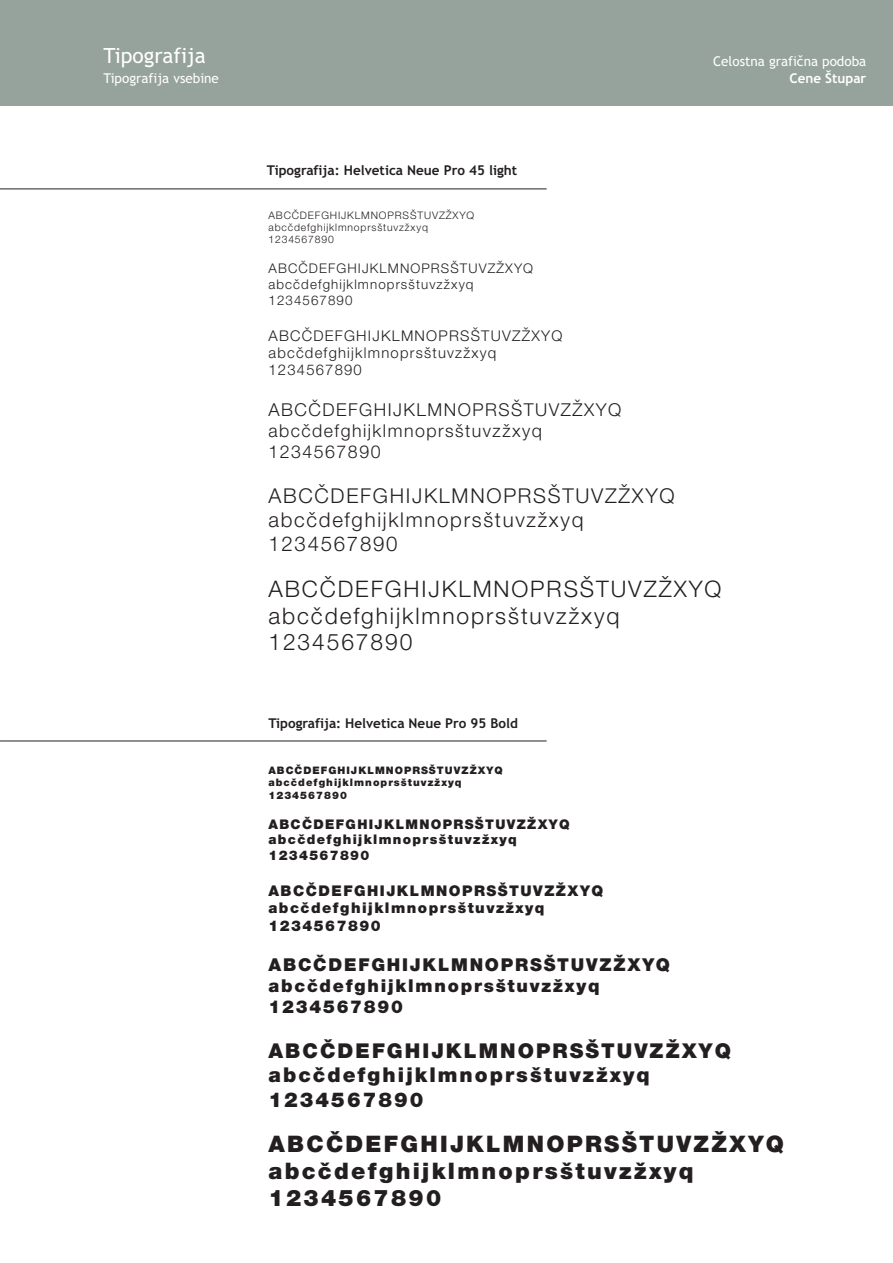
<style>
.page{position:relative;width:893px;height:1263px;background:#fff}
.page>*{position:absolute;margin:0;border:0;box-sizing:border-box;transform-origin:0 0}
.t1{font:300 22.8px/26.8px "Helvetica Neue LT Pro";letter-spacing:.085em;color:#231f20}
.t2{font:700 22.8px/27px "Helvetica Neue LT Pro";letter-spacing:.1em;color:#231f20}
.t3{font:21px "Trebuchet MS";color:#fff}
.t4{font:300 20.4px/24.2px "Helvetica Neue LT Pro";letter-spacing:.085em;color:#231f20}
.t5{font:700 20.4px/24.3px "Helvetica Neue LT Pro";letter-spacing:.1em;color:#231f20}
.t6{font:300 17.7px/21px "Helvetica Neue LT Pro";letter-spacing:.085em;color:#231f20}
.t7{font:700 17.7px/21px "Helvetica Neue LT Pro";letter-spacing:.1em;color:#231f20}
.t8{font:300 14.85px/17.5px "Helvetica Neue LT Pro";letter-spacing:.085em;color:#231f20}
.t9{font:700 14.85px/17.5px "Helvetica Neue LT Pro";letter-spacing:.1em;color:#231f20}
.t10{font:700 13.5px "Trebuchet MS";color:#231f20}
.t11{font:13.5px "Trebuchet MS";color:#fff}
.t12{font:700 13.5px "Trebuchet MS";color:#fff}
.t13{font:300 13.35px/15.8px "Helvetica Neue LT Pro";letter-spacing:.085em;color:#231f20}
.t14{font:700 13.35px/15.8px "Helvetica Neue LT Pro";letter-spacing:.1em;color:#231f20}
.t15{font:300 10.35px/12.3px "Helvetica Neue LT Pro";letter-spacing:.085em;color:#231f20}
.t16{font:700 10.35px/12.3px "Helvetica Neue LT Pro";letter-spacing:.1em;color:#231f20}
</style>
<div class="page">
<div style="left:0;top:0;width:893px;height:106px;background:#96a29c"></div>
<hr style="left:0;top:189px;width:547px;height:1px;background:#231f20">
<hr style="left:0;top:741px;width:547px;height:1px;background:#231f20">
<h2 class="t3" style="left:104px;top:47px;width:104px">Tipografija</h2>
<p class="t11" style="left:104px;top:73px;width:117px">Tipografija vsebine</p>
<p class="t11" style="left:713px;top:56px;width:155px">Celostna grafièna podoba</p>
<p class="t12" style="left:789px;top:73px;width:78px">Cene Štupar</p>
<p class="t10" style="left:267px;top:165px;width:252px">Tipografija: Helvetica Neue Pro 45 light</p>
<p class="t15" style="left:268px;top:210px;width:207px">ABCÈDEFGHIJKLMNOPRSŠTUVZŽXYQ abcèdefghijklmnoprsštuvzžxyq<br>1234567890</p>
<p class="t13" style="left:268px;top:263px;width:266px">ABCÈDEFGHIJKLMNOPRSŠTUVZŽXYQ abcèdefghijklmnoprsštuvzžxyq<br>1234567890</p>
<p class="t8" style="left:268px;top:329px;width:296px">ABCÈDEFGHIJKLMNOPRSŠTUVZŽXYQ abcèdefghijklmnoprsštuvzžxyq<br>1234567890</p>
<h3 class="t6" style="left:268px;top:402px;width:354px">ABCÈDEFGHIJKLMNOPRSŠTUVZŽXYQ abcèdefghijklmnoprsštuvzžxyq<br>1234567890</h3>
<h3 class="t4" style="left:268px;top:486px;width:408px">ABCÈDEFGHIJKLMNOPRSŠTUVZŽXYQ abcèdefghijklmnoprsštuvzžxyq<br>1234567890</h3>
<h1 class="t1" style="left:268px;top:578px;width:454px">ABCÈDEFGHIJKLMNOPRSŠTUVZŽXYQ abcèdefghijklmnoprsštuvzžxyq<br>1234567890</h1>
<p class="t10" style="left:268px;top:718px;width:251px">Tipografija: Helvetica Neue Pro 95 Bold</p>
<p class="t16" style="left:268px;top:766px;width:236px">ABCÈDEFGHIJKLMNOPRSŠTUVZŽXYQ abcèdefghijklmnoprsštuvzžxyq<br>1234567890</p>
<p class="t14" style="left:268px;top:818px;width:303px">ABCÈDEFGHIJKLMNOPRSŠTUVZŽXYQ abcèdefghijklmnoprsštuvzžxyq<br>1234567890</p>
<p class="t9" style="left:268px;top:884px;width:336px">ABCÈDEFGHIJKLMNOPRSŠTUVZŽXYQ abcèdefghijklmnoprsštuvzžxyq<br>1234567890</p>
<h3 class="t7" style="left:268px;top:957px;width:403px">ABCÈDEFGHIJKLMNOPRSŠTUVZŽXYQ abcèdefghijklmnoprsštuvzžxyq<br>1234567890</h3>
<h3 class="t5" style="left:268px;top:1041px;width:464px">ABCÈDEFGHIJKLMNOPRSŠTUVZŽXYQ abcèdefghijklmnoprsštuvzžxyq<br>1234567890</h3>
<h1 class="t2" style="left:268px;top:1133px;width:517px">ABCÈDEFGHIJKLMNOPRSŠTUVZŽXYQ abcèdefghijklmnoprsštuvzžxyq<br>1234567890</h1>
</div>
